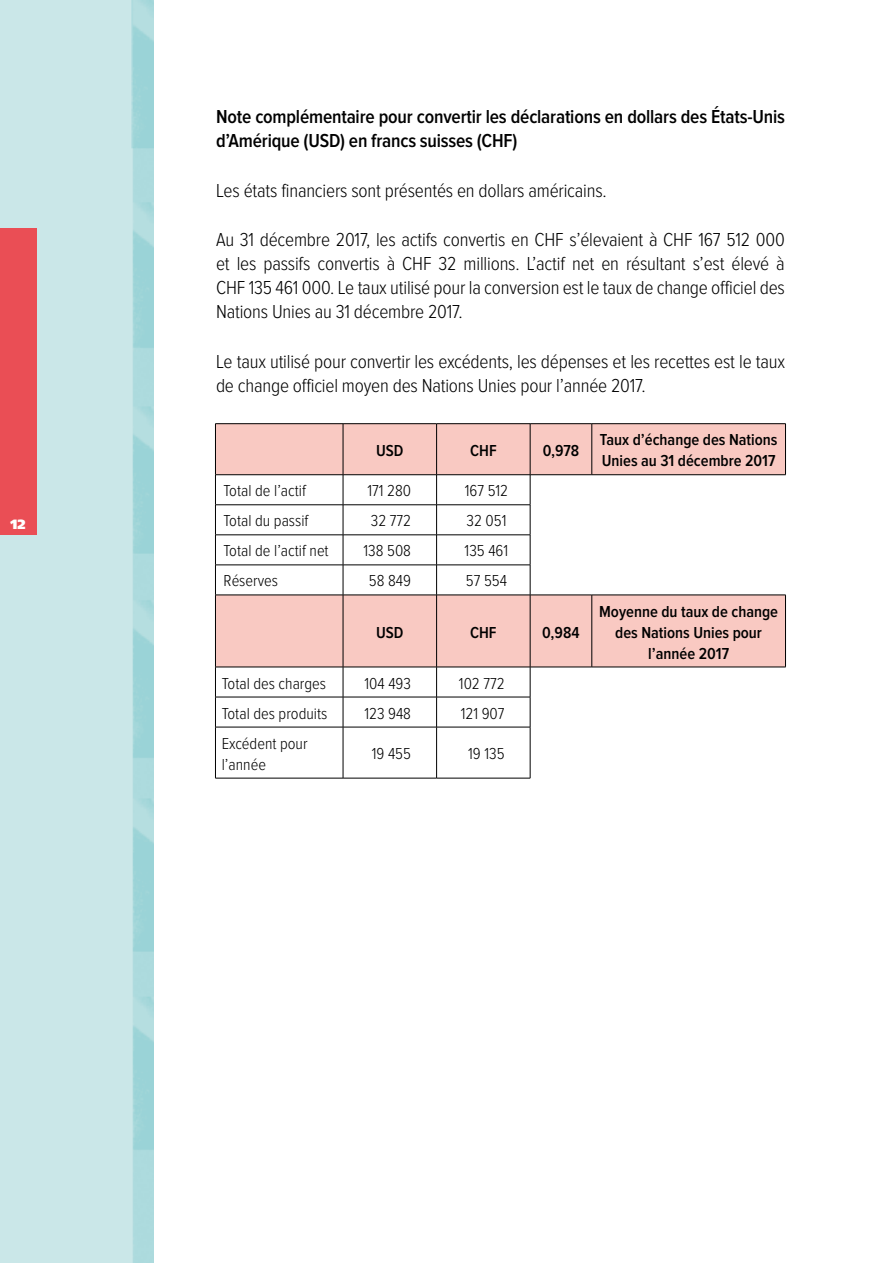
<style>
.page{position:relative;width:893px;height:1263px;background:#fff}
.page>*{position:absolute;margin:0;border:0;box-sizing:border-box;transform-origin:0 0}
.t1{font:300 19.5px/24px "Proxima Nova Cond";letter-spacing:-.01em;color:#000;text-align:justify}
.t2{font:600 19.5px/24px "Proxima Nova Cond";letter-spacing:-.01em;color:#000}
.t3{font:300 16.5px/21px "Proxima Nova Cond";color:#000}
.t4{font:600 16.5px/21px "Proxima Nova Cond";color:#000}
.t5{font:900 13.5px "Frutiger LT Std";color:#fff}
</style>
<div class="page">
<img style="left:0;top:0;width:154px;height:1263px">
<div style="left:0;top:228px;width:36px;height:306px;background:#ea4e55"></div>
<svg style="left:216px;top:424px;width:569px;height:243px;fill:#f9c9c2"></svg>
<hr style="left:215px;top:423px;width:128px;height:1px;background:#000">
<hr style="left:215px;top:424px;width:1px;height:50px;background:#000">
<hr style="left:343px;top:423px;width:94px;height:1px;background:#000">
<hr style="left:343px;top:424px;width:1px;height:50px;background:#000">
<hr style="left:437px;top:423px;width:93px;height:1px;background:#000">
<hr style="left:436px;top:424px;width:1px;height:50px;background:#000">
<hr style="left:215px;top:474px;width:128px;height:1px;background:#000">
<hr style="left:215px;top:475px;width:1px;height:30px;background:#000">
<hr style="left:343px;top:474px;width:94px;height:1px;background:#000">
<hr style="left:343px;top:475px;width:1px;height:30px;background:#000">
<hr style="left:215px;top:504px;width:128px;height:1px;background:#000">
<hr style="left:215px;top:505px;width:1px;height:30px;background:#000">
<hr style="left:343px;top:504px;width:94px;height:1px;background:#000">
<hr style="left:343px;top:505px;width:1px;height:30px;background:#000">
<hr style="left:215px;top:535px;width:128px;height:1px;background:#000">
<hr style="left:215px;top:535px;width:1px;height:30px;background:#000">
<hr style="left:343px;top:535px;width:94px;height:1px;background:#000">
<hr style="left:343px;top:535px;width:1px;height:30px;background:#000">
<hr style="left:215px;top:565px;width:128px;height:1px;background:#000">
<hr style="left:215px;top:565px;width:1px;height:30px;background:#000">
<hr style="left:343px;top:565px;width:94px;height:1px;background:#000">
<hr style="left:343px;top:565px;width:1px;height:30px;background:#000">
<hr style="left:215px;top:595px;width:128px;height:1px;background:#000">
<hr style="left:215px;top:595px;width:1px;height:72px;background:#000">
<hr style="left:343px;top:595px;width:94px;height:1px;background:#000">
<hr style="left:343px;top:595px;width:1px;height:72px;background:#000">
<hr style="left:215px;top:667px;width:128px;height:1px;background:#000">
<hr style="left:215px;top:667px;width:1px;height:30px;background:#000">
<hr style="left:343px;top:667px;width:94px;height:1px;background:#000">
<hr style="left:343px;top:667px;width:1px;height:30px;background:#000">
<hr style="left:215px;top:697px;width:128px;height:1px;background:#000">
<hr style="left:215px;top:697px;width:1px;height:30px;background:#000">
<hr style="left:343px;top:697px;width:94px;height:1px;background:#000">
<hr style="left:343px;top:697px;width:1px;height:30px;background:#000">
<hr style="left:215px;top:727px;width:128px;height:1px;background:#000">
<hr style="left:215px;top:727px;width:1px;height:51px;background:#000">
<hr style="left:343px;top:727px;width:94px;height:1px;background:#000">
<hr style="left:343px;top:727px;width:1px;height:51px;background:#000">
<hr style="left:215px;top:778px;width:128px;height:1px;background:#000">
<hr style="left:343px;top:778px;width:94px;height:1px;background:#000">
<hr style="left:437px;top:474px;width:93px;height:1px;background:#000">
<hr style="left:436px;top:475px;width:1px;height:30px;background:#000">
<hr style="left:530px;top:475px;width:1px;height:30px;background:#000">
<hr style="left:437px;top:504px;width:93px;height:1px;background:#000">
<hr style="left:436px;top:505px;width:1px;height:30px;background:#000">
<hr style="left:530px;top:505px;width:1px;height:30px;background:#000">
<hr style="left:437px;top:535px;width:93px;height:1px;background:#000">
<hr style="left:436px;top:535px;width:1px;height:30px;background:#000">
<hr style="left:530px;top:535px;width:1px;height:30px;background:#000">
<hr style="left:437px;top:565px;width:93px;height:1px;background:#000">
<hr style="left:436px;top:565px;width:1px;height:30px;background:#000">
<hr style="left:530px;top:565px;width:1px;height:30px;background:#000">
<hr style="left:437px;top:595px;width:93px;height:1px;background:#000">
<hr style="left:436px;top:595px;width:1px;height:72px;background:#000">
<hr style="left:437px;top:667px;width:93px;height:1px;background:#000">
<hr style="left:436px;top:667px;width:1px;height:30px;background:#000">
<hr style="left:530px;top:667px;width:1px;height:30px;background:#000">
<hr style="left:437px;top:697px;width:93px;height:1px;background:#000">
<hr style="left:436px;top:697px;width:1px;height:30px;background:#000">
<hr style="left:530px;top:697px;width:1px;height:30px;background:#000">
<hr style="left:437px;top:727px;width:93px;height:1px;background:#000">
<hr style="left:436px;top:727px;width:1px;height:51px;background:#000">
<hr style="left:530px;top:727px;width:1px;height:51px;background:#000">
<hr style="left:437px;top:778px;width:93px;height:1px;background:#000">
<hr style="left:530px;top:595px;width:62px;height:1px;background:#000">
<hr style="left:530px;top:595px;width:1px;height:72px;background:#000">
<hr style="left:592px;top:595px;width:194px;height:1px;background:#000">
<hr style="left:592px;top:595px;width:1px;height:72px;background:#000">
<hr style="left:785px;top:595px;width:1px;height:72px;background:#000">
<hr style="left:530px;top:667px;width:62px;height:1px;background:#000">
<hr style="left:592px;top:667px;width:194px;height:1px;background:#000">
<hr style="left:530px;top:423px;width:62px;height:1px;background:#000">
<hr style="left:530px;top:424px;width:1px;height:50px;background:#000">
<hr style="left:592px;top:423px;width:194px;height:1px;background:#000">
<hr style="left:592px;top:424px;width:1px;height:50px;background:#000">
<hr style="left:785px;top:424px;width:1px;height:50px;background:#000">
<hr style="left:530px;top:474px;width:62px;height:1px;background:#000">
<hr style="left:592px;top:474px;width:194px;height:1px;background:#000">
<p class="t5" style="left:10px;top:516px;width:17px">12</p>
<p class="t2" style="left:216px;top:106px;width:570px">Note complémentaire pour convertir les déclarations en dollars des États-Unis d’Amérique (USD) en francs suisses (CHF)</p>
<p class="t1" style="left:216px;top:179px;width:390px">Les états financiers sont présentés en dollars américains.</p>
<p class="t1" style="left:216px;top:229px;width:570px">Au 31 décembre 2017, les actifs convertis en CHF s’élevaient à CHF 167 512 000 et les passifs convertis à CHF 32 millions. L’actif net en résultant s’est élevé à CHF 135 461 000. Le taux utilisé pour la conversion est le taux de change officiel des Nations Unies au 31 décembre 2017.</p>
<p class="t1" style="left:216px;top:350px;width:570px">Le taux utilisé pour convertir les excédents, les dépenses et les recettes est le taux de change officiel moyen des Nations Unies pour l’année 2017.</p>
<p class="t4" style="left:376px;top:440px;width:29px">USD</p>
<p class="t4" style="left:470px;top:440px;width:28px">CHF</p>
<p class="t4" style="left:543px;top:440px;width:38px">0,978</p>
<p class="t4" style="left:600px;top:430px;width:179px">Taux d’échange des Nations<br>Unies au 31 décembre 2017</p>
<p class="t3" style="left:224px;top:481px;width:84px">Total de l’actif</p>
<p class="t3" style="left:367px;top:481px;width:45px">171 280</p>
<p class="t3" style="left:465px;top:481px;width:45px">167 512</p>
<p class="t3" style="left:224px;top:511px;width:86px">Total du passif</p>
<p class="t3" style="left:371px;top:511px;width:42px">32 772</p>
<p class="t3" style="left:466px;top:511px;width:41px">32 051</p>
<p class="t3" style="left:224px;top:541px;width:107px">Total de l’actif net</p>
<p class="t3" style="left:363px;top:541px;width:49px">138 508</p>
<p class="t3" style="left:465px;top:541px;width:45px">135 461</p>
<p class="t3" style="left:224px;top:571px;width:56px">Réserves</p>
<p class="t3" style="left:369px;top:571px;width:44px">58 849</p>
<p class="t3" style="left:466px;top:571px;width:43px">57 554</p>
<p class="t4" style="left:376px;top:622px;width:29px">USD</p>
<p class="t4" style="left:470px;top:622px;width:28px">CHF</p>
<p class="t4" style="left:542px;top:622px;width:39px">0,984</p>
<p class="t3" style="left:222px;top:673px;width:106px">Total des charges</p>
<p class="t3" style="left:364px;top:673px;width:48px">104 493</p>
<p class="t3" style="left:459px;top:673px;width:47px">102 772</p>
<p class="t3" style="left:222px;top:703px;width:107px">Total des produits</p>
<p class="t3" style="left:364px;top:703px;width:48px">123 948</p>
<p class="t3" style="left:461px;top:703px;width:45px">121 907</p>
<p class="t3" style="left:222px;top:733px;width:87px">Excédent pour l’année</p>
<p class="t3" style="left:372px;top:744px;width:41px">19 455</p>
<p class="t3" style="left:468px;top:744px;width:38px">19 135</p>
<p class="t4" style="left:599px;top:601px;width:180px;text-align:center">Moyenne du taux de change des Nations Unies pour l’année 2017</p>
</div>
